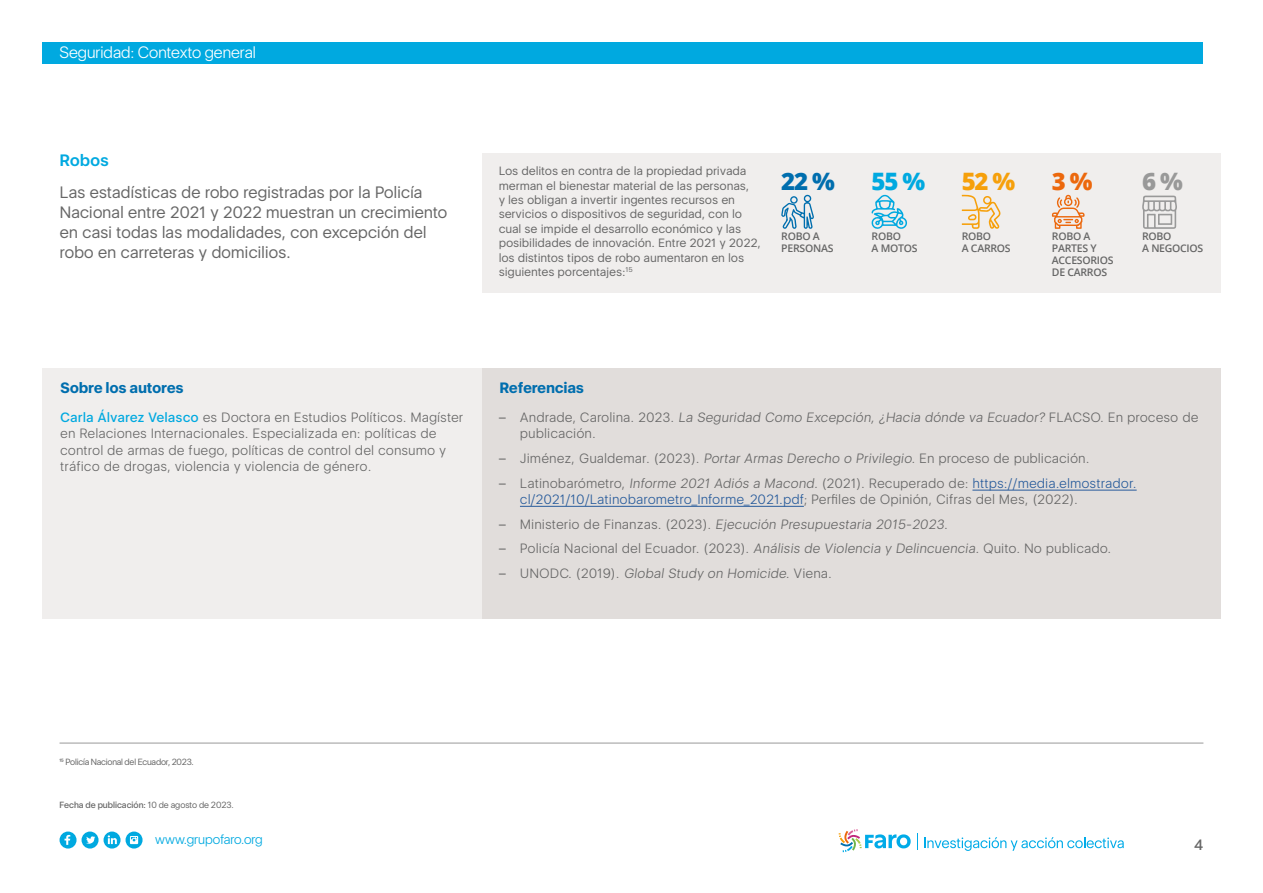
<style>
.page{position:relative;width:1263px;height:893px;background:#fff}
.page>*{position:absolute;margin:0;border:0;box-sizing:border-box;transform-origin:0 0}
.t1{font:800 24px "Open Sans";color:#006eae}
.t2{font:800 24px "Open Sans";color:#00a9e0}
.t3{font:800 24px "Open Sans";color:#f6a00b}
.t4{font:800 24px "Open Sans";color:#ec680d}
.t5{font:800 24px "Open Sans";color:#999}
.t6{font:16.5px/19.8px "Eloquia Text";letter-spacing:-.025em;color:#666}
.t7{font:300 16.5px "Eloquia Display";color:#fff}
.t8{font:600 16.5px "Eloquia Text";letter-spacing:-.015em;color:#00a9e0}
.t9{font:700 15px "Eloquia Text";letter-spacing:-.02em;color:#006eae}
.t10{font:500 15px "Eloquia Text";color:#666}
.t11{font:300 13.5px/16.2px "Eloquia Text";color:#666}
.t12{font:italic 300 13.5px "Eloquia Text";color:#666}
.t13{font:300 13.5px "Eloquia Display";color:#00a9e0}
.t14{font:12px/14.4px "Eloquia Text";letter-spacing:-.015em;color:#666}
.t15{font:600 10.5px/12px "Open Sans";letter-spacing:-.025em;color:#666}
.t16{font:500 9px "Eloquia Display";color:#666}
.t17{font:9px "Eloquia Display";letter-spacing:-.02em;color:#666}
.s1{font-weight:500;color:#00a9e0}
.s2{font-weight:400}
.s3{font-style:italic}
.s4{color:#275b9b}
.s5{font-weight:400;font-style:normal}
.s6{font-style:normal}
</style>
<div class="page">
<div style="left:43px;top:43px;width:1160px;height:21px;background:#00a9e0"></div>
<svg style="left:917px;top:833px;width:1px;height:16px"></svg>
<svg style="left:924px;top:837px;width:200px;height:14px"></svg>
<svg style="left:839px;top:829px;width:72px;height:23px"></svg>
<svg style="left:60px;top:831px;width:83px;height:17px"></svg>
<div style="left:482px;top:368px;width:738px;height:251px;background:#e1dddb"></div>
<div style="left:43px;top:368px;width:439px;height:251px;background:#f0eeed"></div>
<div style="left:482px;top:153px;width:738px;height:139px;background:#f0eeed"></div>
<hr style="left:972px;top:490px;width:165px;height:1px;background:#275b9b">
<hr style="left:520px;top:506px;width:284px;height:1px;background:#275b9b">
<hr style="left:60px;top:743px;width:1143px;height:1px;background:#999">
<svg style="left:961px;top:195px;width:40px;height:34px"></svg>
<svg style="left:781px;top:195px;width:33px;height:34px"></svg>
<svg style="left:1052px;top:194px;width:32px;height:35px"></svg>
<svg style="left:871px;top:194px;width:36px;height:35px"></svg>
<svg style="left:1142px;top:196px;width:35px;height:33px"></svg>
<p class="t7" style="left:60px;top:43px;width:198px">Seguridad: Contexto general</p>
<p class="t8" style="left:60px;top:150px;width:51px">Robos</p>
<p class="t6" style="left:60px;top:182px;width:390px">Las estadísticas de robo registradas por la Policía Nacional entre 2021 y 2022 muestran un crecimiento en casi todas las modalidades, con excepción del robo en carreteras y domicilios.</p>
<p class="t14" style="left:499px;top:164px;width:264px">Los delitos en contra de la propiedad privada merman el bienestar material de las personas,<br>y les obligan a invertir ingentes recursos en servicios o dispositivos de seguridad, con lo cual se impide el desarrollo económico y las posibilidades de innovación. Entre 2021 y 2022, los distintos tipos de robo aumentaron en los siguientes porcentajes:<sup>15</sup></p>
<h1 class="t1" style="left:781px;top:163px;width:55px">22 %</h1>
<h1 class="t2" style="left:871px;top:163px;width:55px">55 %</h1>
<h1 class="t3" style="left:962px;top:163px;width:55px">52 %</h1>
<h1 class="t4" style="left:1052px;top:163px;width:42px">3 %</h1>
<h1 class="t5" style="left:1142px;top:163px;width:42px">6 %</h1>
<p class="t15" style="left:781px;top:230px;width:54px">ROBO A<br>PERSONAS</p>
<p class="t15" style="left:1052px;top:230px;width:63px">ROBO A<br>PARTES Y<br>ACCESORIOS<br>DE CARROS</p>
<p class="t15" style="left:871px;top:230px;width:48px">ROBO<br>A MOTOS</p>
<p class="t15" style="left:1142px;top:230px;width:63px">ROBO<br>A NEGOCIOS</p>
<p class="t15" style="left:962px;top:230px;width:50px">ROBO<br>A CARROS</p>
<p class="t9" style="left:60px;top:379px;width:125px">Sobre los autores</p>
<p class="t11" style="left:60px;top:409px;width:405px"><span class="s1">Carla Álvarez Velasco</span> es Doctora en Estudios Políticos. Magíster en Relaciones Internacionales. Especializada en: políticas de control de armas de fuego, políticas de control del consumo y tráfico de drogas, violencia y violencia de género.</p>
<p class="t9" style="left:499px;top:379px;width:86px">Referencias</p>
<p class="t11" style="left:520px;top:409px;width:680px;text-indent:-21px"><span class="s2">–</span> Andrade, Carolina. 2023. <span class="s3">La Seguridad Como Excepción, ¿Hacia dónde va Ecuador?</span> FLACSO. En proceso de publicación.</p>
<p class="t11" style="left:499px;top:450px;width:592px"><span class="s2">–</span> Jiménez, Gualdemar. (2023). <span class="s3">Portar Armas Derecho o Privilegio.</span> En proceso de publicación.</p>
<p class="t11" style="left:520px;top:475px;width:618px;text-indent:-21px"><span class="s2">–</span> Latinobarómetro, <span class="s3">Informe 2021 Adiós a Macond.</span> (2021). Recuperado de: <span class="s4">https://media.elmostrador. cl/2021/10/Latinobarometro_Informe_2021.pdf</span>; Perfiles de Opinión, Cifras del Mes, (2022).</p>
<p class="t12" style="left:499px;top:516px;width:451px"><span class="s5">–</span> <span class="s6">Ministerio de Finanzas. (2023).</span> Ejecución Presupuestaria 2015-2023<span class="s6">.</span></p>
<p class="t11" style="left:499px;top:540px;width:614px"><span class="s2">–</span> Policía Nacional del Ecuador. (2023). <span class="s3">Análisis de Violencia y Delincuencia.</span> Quito. No publicado.</p>
<p class="t12" style="left:499px;top:565px;width:335px"><span class="s5">–</span> <span class="s6">UNODC. (2019).</span> Global Study on Homicide. <span class="s6">Viena.</span></p>
<p class="t17" style="left:60px;top:757px;width:136px">15 Policía Nacional del Ecuador, 2023.</p>
<p class="t16" style="left:60px;top:799px;width:176px">Fecha de publicación: <span class="s2">10 de agosto de 2023.</span></p>
<p class="t13" style="left:155px;top:832px;width:109px">www.grupofaro.org</p>
<p class="t10" style="left:1194px;top:836px;width:11px">4</p>
</div>
